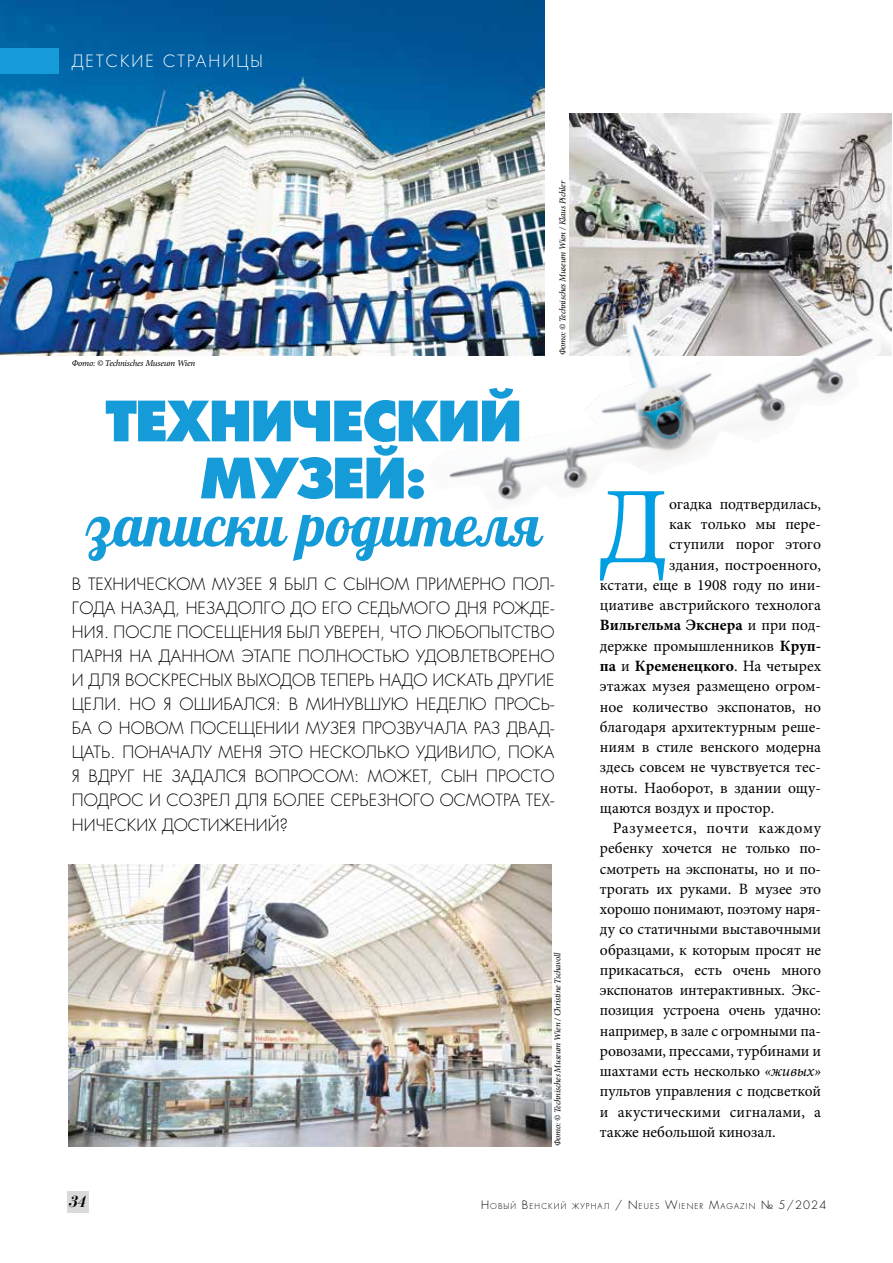
<style>
.page{position:relative;width:893px;height:1263px;background:#fff}
.page>*{position:absolute;margin:0;border:0;box-sizing:border-box;transform-origin:0 0}
.t1{font:109.2px "Minion Pro";color:#009fe3}
.t2{font:58.5px "Lobster";color:#159cd8}
.t3{font:54px/57px "Favorit Extra Bold C";letter-spacing:-.04em;color:#159cd8;text-align:center}
.t4{font:16.5px/24px "Favorit Light C";letter-spacing:.01em;color:#000;text-align:justify}
.t5{font:16.5px "Favorit Light C";letter-spacing:.13em;color:#fff}
.t6{font:italic 16.5px "Paragon Nord C";color:#000}
.t7{font:15.75px "Minion Pro";letter-spacing:-.005em;color:#000}
.t8{font:700 15.75px "Minion Pro";color:#000}
.t9{font:15.75px "Minion Pro";letter-spacing:-.005em;color:#000;scale:.96 1}
.t10{font:15.75px "Minion Pro";letter-spacing:.04em;color:#000}
.t11{font:italic 9px "Minion Pro";letter-spacing:-.025em;color:#000}
.t12{font:7.8px "Favorit Light C";letter-spacing:.145em;color:#000}
.s1{font-weight:400}
.s2{font-weight:700}
.s3{font-style:italic}
.s4{font-size:11.25px}
</style>
<div class="page">
<div style="left:67px;top:1192px;width:22px;height:21px;background:#dadada"></div>
<img style="left:0;top:0;width:544px;height:355px">
<div style="left:0;top:48px;width:59px;height:25px;background:#159cd8"></div>
<img style="left:570px;top:114px;width:322px;height:96px">
<img style="left:68px;top:864px;width:484px;height:282px">
<img style="left:394px;top:210px;width:498px;height:299px">
<p class="t5" style="left:72px;top:50px;width:192px">ДЕТСКИЕ СТРАНИЦЫ</p>
<p class="t11" style="left:72px;top:357px;width:125px">Фото: © Technisches Museum Wien</p>
<p class="t11" style="left:556px;top:355px;width:176px;rotate:-90deg">Фото: © Technisches Museum Wien / Klaus Pichler</p>
<h3 class="t3" style="left:105px;top:393px;width:419px">ТЕХНИЧЕСКИЙ<br>МУЗЕЙ:</h3>
<h2 class="t2" style="left:85px;top:488px;width:458px">записки родителя</h2>
<p class="t4" style="left:72px;top:572px;width:484px">В ТЕХНИЧЕСКОМ МУЗЕЕ Я БЫЛ С СЫНОМ ПРИМЕРНО ПОЛ-ГОДА НАЗАД, НЕЗАДОЛГО ДО ЕГО СЕДЬМОГО ДНЯ РОЖДЕ-НИЯ. ПОСЛЕ ПОСЕЩЕНИЯ БЫЛ УВЕРЕН, ЧТО ЛЮБОПЫТСТВО ПАРНЯ НА ДАННОМ ЭТАПЕ ПОЛНОСТЬЮ УДОВЛЕТВОРЕНО И ДЛЯ ВОСКРЕСНЫХ ВЫХОДОВ ТЕПЕРЬ НАДО ИСКАТЬ ДРУГИЕ ЦЕЛИ. НО Я ОШИБАЛСЯ: В МИНУВШУЮ НЕДЕЛЮ ПРОСЬ-БА О НОВОМ ПОСЕЩЕНИИ МУЗЕЯ ПРОЗВУЧАЛА РАЗ ДВАД-ЦАТЬ. ПОНАЧАЛУ МЕНЯ ЭТО НЕСКОЛЬКО УДИВИЛО, ПОКА Я ВДРУГ НЕ ЗАДАЛСЯ ВОПРОСОМ: МОЖЕТ, СЫН ПРОСТО ПОДРОС И СОЗРЕЛ ДЛЯ БОЛЕЕ СЕРЬЕЗНОГО ОСМОТРА ТЕХ-НИЧЕСКИХ ДОСТИЖЕНИЙ?</p>
<p class="t11" style="left:551px;top:1146px;width:195px;rotate:-90deg">Фото: © Technisches Museum Wien / Christine Tschavoll</p>
<h1 class="t1" style="left:597px;top:454px;width:73px">Д</h1>
<p class="t7" style="left:669px;top:493px;width:154px">огадка подтвердилась,</p>
<p class="t7" style="left:669px;top:514px;width:154px">как только мы пере-</p>
<p class="t7" style="left:669px;top:534px;width:154px">ступили порог этого</p>
<p class="t7" style="left:669px;top:554px;width:154px">здания, построенного,</p>
<p class="t7" style="left:600px;top:574px;width:223px">кстати, еще в 1908 году по ини-</p>
<p class="t7" style="left:600px;top:595px;width:223px">циативе австрийского технолога</p>
<p class="t8" style="left:600px;top:614px;width:223px">Вильгельма Экснера <span class="s1">и при под-</span></p>
<p class="t7" style="left:600px;top:635px;width:223px">держке промышленников <span class="s2">Круп-</span></p>
<p class="t8" style="left:600px;top:655px;width:223px">па <span class="s1">и</span> Кременецкого<span class="s1">. На четырех</span></p>
<p class="t7" style="left:600px;top:676px;width:223px">этажах музея размещено огром-</p>
<p class="t7" style="left:600px;top:696px;width:223px">ное количество экспонатов, но</p>
<p class="t7" style="left:600px;top:716px;width:223px">благодаря архитектурным реше-</p>
<p class="t7" style="left:600px;top:736px;width:223px">ниям в стиле венского модерна</p>
<p class="t7" style="left:600px;top:757px;width:223px">здесь совсем не чувствуется тес-</p>
<p class="t7" style="left:600px;top:777px;width:223px">ноты. Наоборот, в здании ощу-</p>
<p class="t7" style="left:600px;top:797px;width:176px">щаются воздух и простор.</p>
<p class="t10" style="left:613px;top:817px;width:210px">Разумеется, почти каждому</p>
<p class="t7" style="left:600px;top:838px;width:223px">ребенку хочется не только по-</p>
<p class="t7" style="left:600px;top:858px;width:223px">смотреть на экспонаты, но и по-</p>
<p class="t7" style="left:600px;top:878px;width:223px">трогать их руками. В музее это</p>
<p class="t7" style="left:600px;top:898px;width:223px">хорошо понимают, поэтому наря-</p>
<p class="t7" style="left:600px;top:919px;width:223px">ду со статичными выставочными</p>
<p class="t7" style="left:600px;top:939px;width:223px">образцами, к которым просят не</p>
<p class="t7" style="left:600px;top:959px;width:223px">прикасаться, есть очень много</p>
<p class="t7" style="left:600px;top:979px;width:223px">экспонатов интерактивных. Экс-</p>
<p class="t9" style="left:600px;top:1000px;width:232px">позиция устроена очень удачно:</p>
<p class="t7" style="left:600px;top:1020px;width:223px">например, в зале с огромными па-</p>
<p class="t7" style="left:600px;top:1040px;width:223px">ровозами, прессами, турбинами и</p>
<p class="t7" style="left:600px;top:1060px;width:223px">шахтами есть несколько <span class="s3">«живых»</span></p>
<p class="t7" style="left:600px;top:1081px;width:223px">пультов управления с подсветкой</p>
<p class="t7" style="left:600px;top:1101px;width:223px">и акустическими сигналами, а</p>
<p class="t7" style="left:600px;top:1121px;width:177px">также небольшой кинозал.</p>
<p class="t6" style="left:68px;top:1192px;width:19px">34</p>
<p class="t12" style="left:481px;top:1201px;width:347px"><span class="s4">Н</span>ОВЫЙ <span class="s4">В</span>ЕНСКИЙ ЖУРНАЛ <span class="s4">/</span> <span class="s4">N</span>EUES <span class="s4">W</span>IEN ER <span class="s4">M</span>AGAZIN <span class="s4">№ 5/2024</span></p>
</div>
